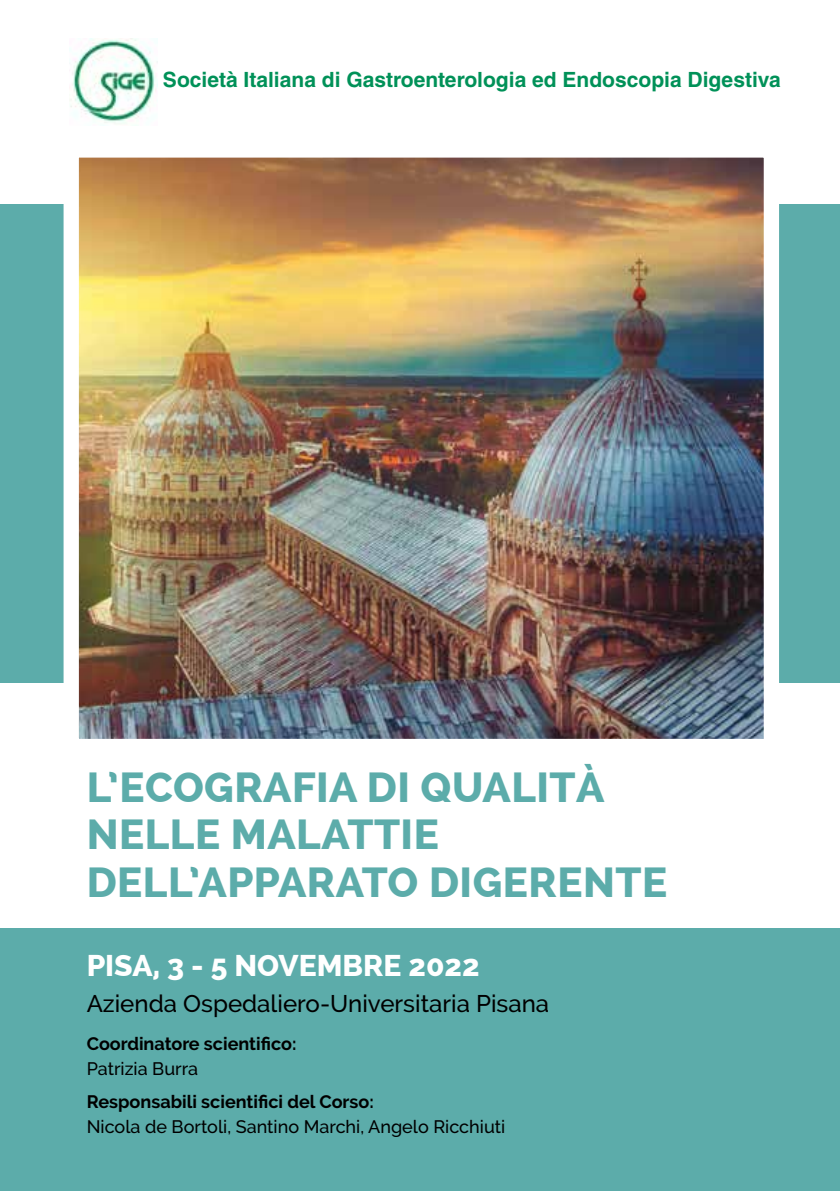
<style>
.page{position:relative;width:840px;height:1191px;background:#fff}
.page>*{position:absolute;margin:0;border:0;box-sizing:border-box;transform-origin:0 0}
.t1{font:800 42px/47.2px "Raleway";letter-spacing:.01em;color:#5cacaa}
.t2{font:800 30px "Raleway";color:#fff}
.t3{font:500 24px "Raleway";color:#000}
.t4{font:700 21px "Helvetica LT Std";color:#009158}
.t5{font:500 18px "Raleway";color:#000}
.t6{font:700 18px "Raleway";color:#000}
</style>
<div class="page">
<div style="left:0;top:204px;width:839px;height:479px;background:#5cacaa"></div>
<div style="left:0;top:928px;width:839px;height:263px;background:#5cacaa"></div>
<img style="left:80px;top:158px;width:682px;height:580px">
<div style="left:64px;top:142px;width:714px;height:612px;border:15px solid #fff"></div>
<img style="left:70px;top:38px;width:86px;height:88px">
<p class="t4" style="left:163px;top:67px;width:619px">Società Italiana di Gastroenterologia ed Endoscopia Digestiva</p>
<h1 class="t1" style="left:87px;top:764px;width:581px">L’ECOGRAFIA DI QUALITÀ<br>NELLE MALATTIE<br>DELL’APPARATO DIGERENTE</h1>
<h2 class="t2" style="left:87px;top:948px;width:394px">PISA, 3 - 5 NOVEMBRE 2022</h2>
<h3 class="t3" style="left:87px;top:990px;width:464px">Azienda Ospedaliero-Universitaria Pisana</h3>
<p class="t6" style="left:87px;top:1033px;width:211px">Coordinatore scientifico:</p>
<p class="t5" style="left:87px;top:1058px;width:113px">Patrizia Burra</p>
<p class="t6" style="left:87px;top:1091px;width:288px">Responsabili scientifici del Corso:</p>
<p class="t5" style="left:87px;top:1116px;width:420px">Nicola de Bortoli, Santino Marchi, Angelo Ricchiuti</p>
</div>
